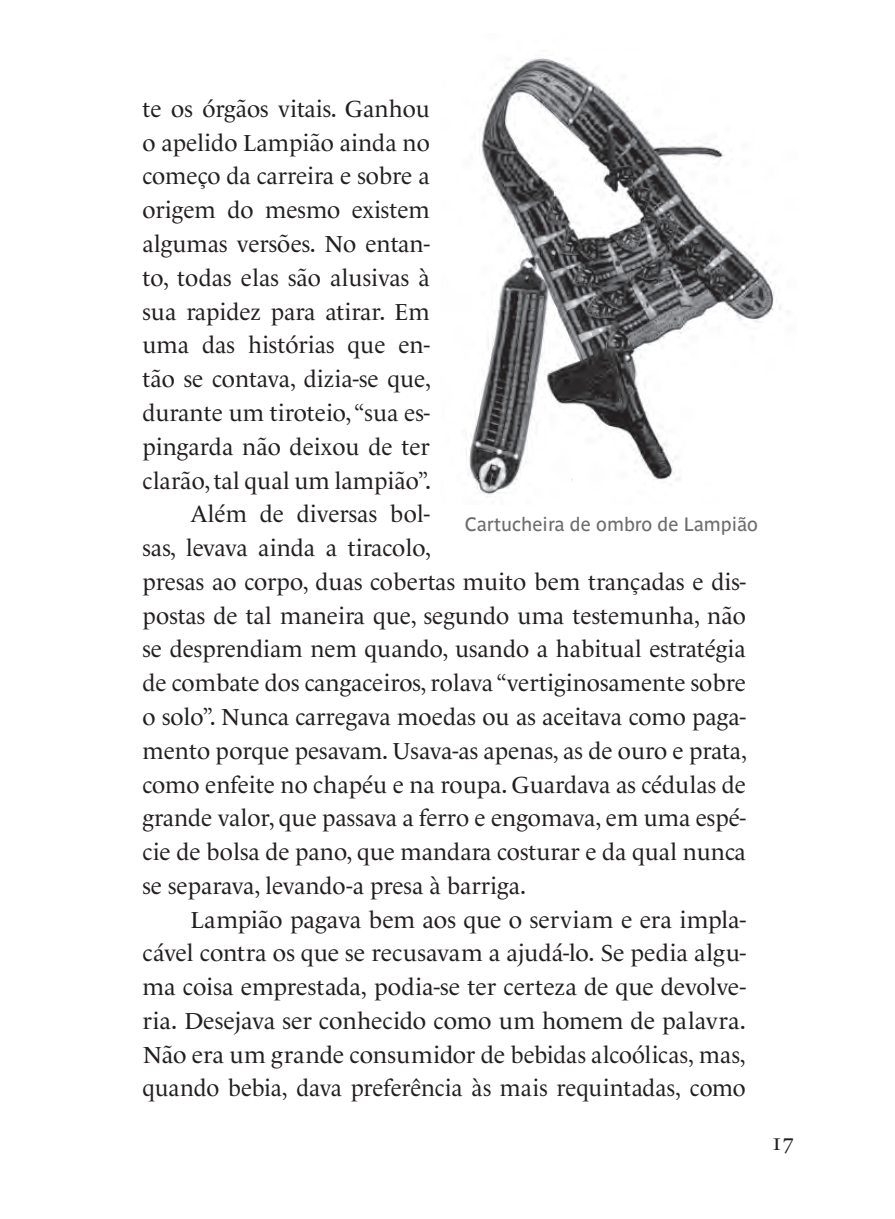
<style>
.page{position:relative;width:895px;height:1219px;background:#fff}
.page>*{position:absolute;margin:0;border:0;box-sizing:border-box;transform-origin:0 0}
.t1{font:23.62px "Le Monde Livre";color:#231f20}
.t2{font:22.5px "Le Monde Livre Normal SC";color:#231f20}
.t3{font:19.12px "Parisine";color:#6c6d70}
</style>
<div class="page">
<img style="left:466px;top:57px;width:315px;height:438px">
<p class="t1" style="left:142px;top:99px;width:289px">te os órgãos vitais. Ganhou</p>
<p class="t1" style="left:142px;top:133px;width:289px">o apelido Lampião ainda no</p>
<p class="t1" style="left:142px;top:167px;width:289px">começo da carreira e sobre a</p>
<p class="t1" style="left:142px;top:200px;width:289px">origem do mesmo existem</p>
<p class="t1" style="left:142px;top:234px;width:289px">algumas versões. No entan-</p>
<p class="t1" style="left:142px;top:268px;width:289px">to, todas elas são alusivas à</p>
<p class="t1" style="left:142px;top:302px;width:289px">sua rapidez para atirar. Em</p>
<p class="t1" style="left:142px;top:335px;width:289px">uma das histórias que en-</p>
<p class="t1" style="left:142px;top:369px;width:290px">tão se contava, dizia-se que,</p>
<p class="t1" style="left:142px;top:403px;width:289px">durante um tiroteio, “sua es-</p>
<p class="t1" style="left:142px;top:437px;width:289px">pingarda não deixou de ter</p>
<p class="t1" style="left:142px;top:470px;width:290px">clarão, tal qual um lampião”.</p>
<p class="t1" style="left:190px;top:504px;width:241px">Além de diversas bol-</p>
<p class="t1" style="left:142px;top:538px;width:290px">sas, levava ainda a tiracolo,</p>
<p class="t1" style="left:142px;top:572px;width:604px">presas ao corpo, duas cobertas muito bem trançadas e dis-</p>
<p class="t1" style="left:142px;top:605px;width:604px">postas de tal maneira que, segundo uma testemunha, não</p>
<p class="t1" style="left:142px;top:639px;width:604px">se desprendiam nem quando, usando a habitual estratégia</p>
<p class="t1" style="left:142px;top:673px;width:604px">de combate dos cangaceiros, rolava “vertiginosamente sobre</p>
<p class="t1" style="left:142px;top:707px;width:604px">o solo”. Nunca carregava moedas ou as aceitava como paga-</p>
<p class="t1" style="left:142px;top:741px;width:605px">mento porque pesavam. Usava-as apenas, as de ouro e prata,</p>
<p class="t1" style="left:142px;top:774px;width:604px">como enfeite no chapéu e na roupa. Guardava as cédulas de</p>
<p class="t1" style="left:142px;top:808px;width:604px">grande valor, que passava a ferro e engomava, em uma espé-</p>
<p class="t1" style="left:142px;top:842px;width:604px">cie de bolsa de pano, que mandara costurar e da qual nunca</p>
<p class="t1" style="left:142px;top:876px;width:385px">se separava, levando-a presa à barriga.</p>
<p class="t1" style="left:190px;top:909px;width:556px">Lampião pagava bem aos que o serviam e era impla-</p>
<p class="t1" style="left:142px;top:943px;width:604px">cável contra os que se recusavam a ajudá-lo. Se pedia algu-</p>
<p class="t1" style="left:142px;top:977px;width:604px">ma coisa emprestada, podia-se ter certeza de que devolve-</p>
<p class="t1" style="left:142px;top:1010px;width:604px">ria. Desejava ser conhecido como um homem de palavra.</p>
<p class="t1" style="left:142px;top:1044px;width:604px">Não era um grande consumidor de bebidas alcoólicas, mas,</p>
<p class="t1" style="left:142px;top:1078px;width:604px">quando bebia, dava preferência às mais requintadas, como</p>
<p class="t3" style="left:464px;top:516px;width:294px">Cartucheira de ombro de Lampião</p>
<p class="t2" style="left:770px;top:1128px;width:24px">17</p>
</div>
